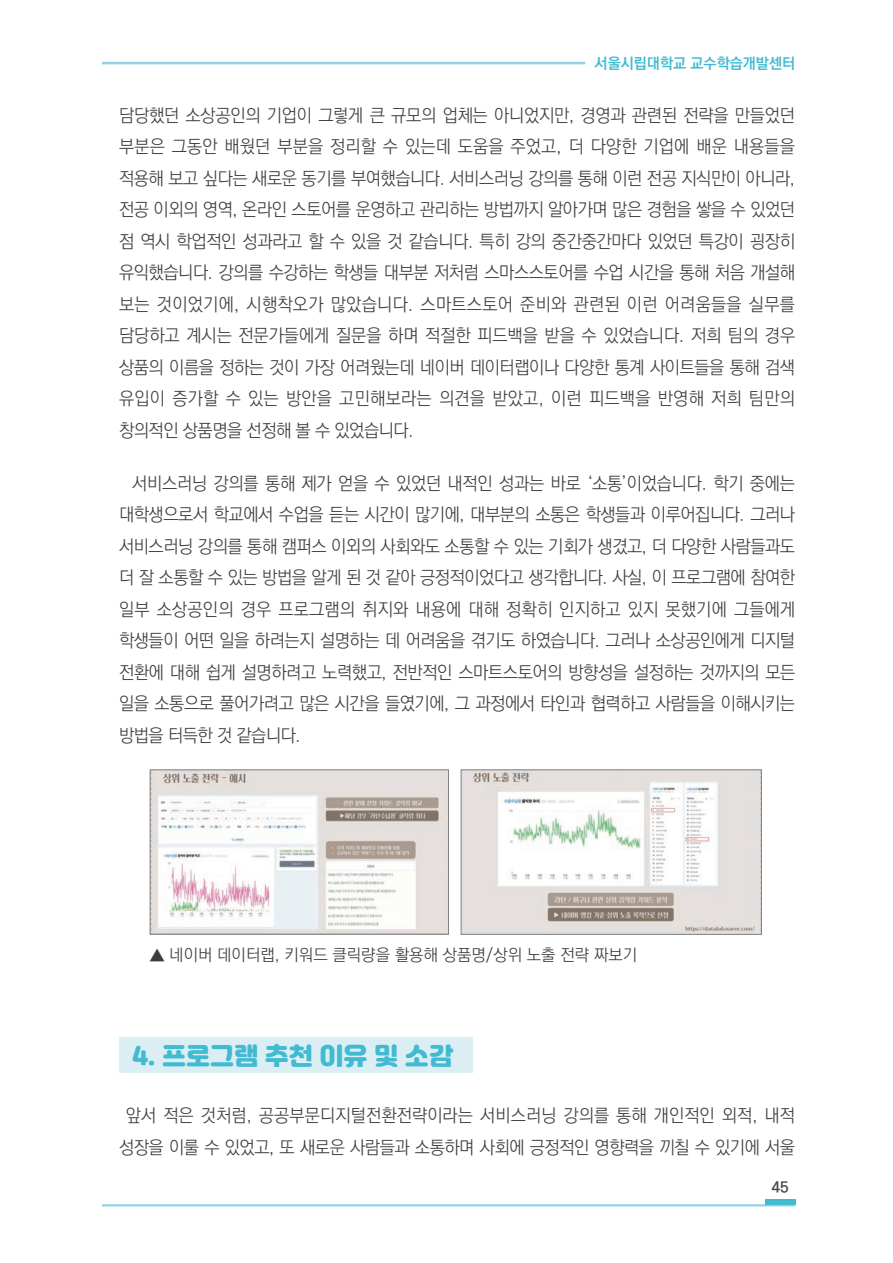
<style>
.page{position:relative;width:893px;height:1263px;background:#fff}
.page>*{position:absolute;margin:0;border:0;box-sizing:border-box;transform-origin:0 0}
.t1{font:24px "Jalnan";color:#41bad2}
.t2{font:300 18px/31.5px "Ko Pub World Dotum";letter-spacing:-.025em;color:#3e3e3f;text-align:justify}
.t3{font:300 18px/31.5px "Ko Pub World Dotum";letter-spacing:.005em;color:#3e3e3f;text-align:center}
.t4{font:300 16.5px "Ko Pub World Dotum";color:#3e3e3f}
.t5{font:700 15px "Ko Pub World Dotum";color:#41bad2}
.t6{font:700 15px "Ko Pub World Dotum";color:#4b4c4d}
</style>
<div class="page">
<hr style="left:102px;top:1204px;width:693px;height:2px;background:#95d2e2">
<div style="left:765px;top:1199px;width:30px;height:5px;background:#41bad2"></div>
<hr style="left:102px;top:62px;width:483px;height:2px;background:#95d2e2">
<img style="left:152px;top:772px;width:295px;height:160px">
<div style="left:150px;top:770px;width:299px;height:164px;border:1px solid #808285"></div>
<img style="left:463px;top:772px;width:297px;height:160px">
<div style="left:461px;top:770px;width:301px;height:164px;border:1px solid #808285"></div>
<div style="left:119px;top:1037px;width:354px;height:36px;background:#daeef3"></div>
<p class="t5" style="left:595px;top:53px;width:202px">서울시립대학교 교수학습개발센터</p>
<p class="t2" style="left:119px;top:100px;width:678px">담당했던 소상공인의 기업이 그렇게 큰 규모의 업체는 아니었지만, 경영과 관련된 전략을 만들었던 부분은 그동안 배웠던 부분을 정리할 수 있는데 도움을 주었고, 더 다양한 기업에 배운 내용들을 적용해 보고 싶다는 새로운 동기를 부여했습니다. 서비스러닝 강의를 통해 이런 전공 지식만이 아니라, 전공 이외의 영역, 온라인 스토어를 운영하고 관리하는 방법까지 알아가며 많은 경험을 쌓을 수 있었던 점 역시 학업적인 성과라고 할 수 있을 것 같습니다. 특히 강의 중간중간마다 있었던 특강이 굉장히 유익했습니다. 강의를 수강하는 학생들 대부분 저처럼 스마스스토어를 수업 시간을 통해 처음 개설해 보는 것이었기에, 시행착오가 많았습니다. 스마트스토어 준비와 관련된 이런 어려움들을 실무를 담당하고 계시는 전문가들에게 질문을 하며 적절한 피드백을 받을 수 있었습니다. 저희 팀의 경우 상품의 이름을 정하는 것이 가장 어려웠는데 네이버 데이터랩이나 다양한 통계 사이트들을 통해 검색 유입이 증가할 수 있는 방안을 고민해보라는 의견을 받았고, 이런 피드백을 반영해 저희 팀만의 창의적인 상품명을 선정해 볼 수 있었습니다.</p>
<p class="t2" style="left:119px;top:468px;width:678px;text-indent:13px">서비스러닝 강의를 통해 제가 얻을 수 있었던 내적인 성과는 바로 ‘소통’이었습니다. 학기 중에는 대학생으로서 학교에서 수업을 듣는 시간이 많기에, 대부분의 소통은 학생들과 이루어집니다. 그러나 서비스러닝 강의를 통해 캠퍼스 이외의 사회와도 소통할 수 있는 기회가 생겼고, 더 다양한 사람들과도 더 잘 소통할 수 있는 방법을 알게 된 것 같아 긍정적이었다고 생각합니다. 사실, 이 프로그램에 참여한 일부 소상공인의 경우 프로그램의 취지와 내용에 대해 정확히 인지하고 있지 못했기에 그들에게 학생들이 어떤 일을 하려는지 설명하는 데 어려움을 겪기도 하였습니다. 그러나 소상공인에게 디지털 전환에 대해 쉽게 설명하려고 노력했고, 전반적인 스마트스토어의 방향성을 설정하는 것까지의 모든 일을 소통으로 풀어가려고 많은 시간을 들였기에, 그 과정에서 타인과 협력하고 사람들을 이해시키는 방법을 터득한 것 같습니다.</p>
<p class="t4" style="left:150px;top:943px;width:489px">▲ 네이버 데이터랩, 키워드 클릭량을 활용해 상품명/상위 노출 전략 짜보기</p>
<h1 class="t1" style="left:132px;top:1039px;width:322px">4. 프로그램 추천 이유 및 소감</h1>
<p class="t3" style="left:119px;top:1100px;width:678px">앞서 적은 것처럼, 공공부문디지털전환전략이라는 서비스러닝 강의를 통해 개인적인 외적, 내적 성장을 이룰 수 있었고, 또 새로운 사람들과 소통하며 사회에 긍정적인 영향력을 끼칠 수 있기에 서울</p>
<p class="t6" style="left:772px;top:1176px;width:18px">45</p>
</div>
